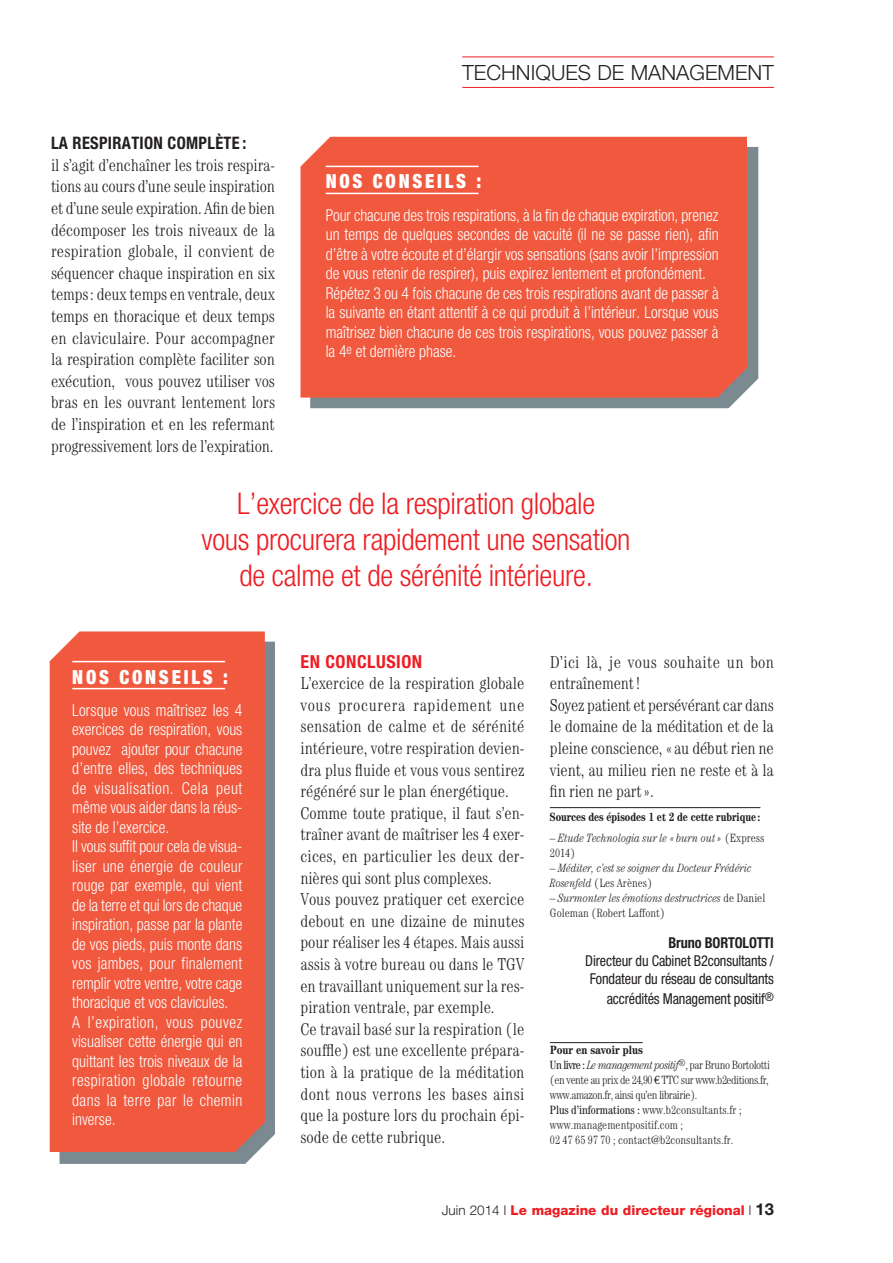
<style>
.page{position:relative;width:893px;height:1263px;background:#fff}
.page>*{position:absolute;margin:0;border:0;box-sizing:border-box;transform-origin:0 0}
.t1{font:300 condensed 30px/36px "Helvetica Neue";letter-spacing:-.01em;color:#ee1d23;text-align:center}
.t2{font:300 21px "Helvetica Neue";color:#231f20}
.t3{font:900 condensed 19.5px "Helvetica Neue";letter-spacing:.15em;color:#fff;scale:.95 1}
.t4{font:700 condensed 18px "Helvetica Neue";letter-spacing:.03em;color:#ee1d23}
.t5{font:300 condensed 17.25px/21.6px "Century";color:#231f20;scale:.95 1}
.t6{font:700 condensed 17.25px "Helvetica Neue";letter-spacing:.02em;color:#231f20;scale:.95 1}
.t7{font:300 condensed 16.5px/19.5px "Helvetica Neue";color:#fff;scale:.95 1}
.t8{font:condensed 15px/18px "Helvetica Neue";letter-spacing:-.01em;color:#231f20;text-align:center;scale:.95 1}
.t9{font:700 condensed 15px "Helvetica Neue";letter-spacing:-.01em;color:#231f20;scale:.95 1}
.t10{font:800 13.5px "Helvetica Neue";color:#ee1d23}
.t11{font:300 condensed 12px/15px "Century";color:#231f20;scale:.95 1}
.t12{font:italic 300 condensed 12px/15px "Century";color:#231f20;scale:.95 1}
.t13{font:700 condensed 12px "Century";color:#231f20;scale:.95 1}
.s1{font-style:normal}
.s2{font-weight:700}
.s3{font-weight:400}
.s4{font-style:italic}
.s5{font-family:"Euro Serif";font-weight:400;font-stretch:normal}
.s6{font-weight:300;color:#231f20}
.s7{font-weight:700;font-size:16.5px;color:#231f20}
</style>
<div class="page">
<hr style="left:462px;top:57px;width:312px;height:1px;background:#ee1d23">
<hr style="left:462px;top:87px;width:312px;height:1px;background:#ee1d23">
<hr style="left:550px;top:807px;width:210px;height:1px;background:#231f20">
<hr style="left:550px;top:1042px;width:93px;height:1px;background:#231f20">
<svg style="left:60px;top:642px;width:215px;height:522px;background:#828f97"></svg>
<div style="left:50px;top:631px;width:215px;height:521px;background:#f0593e"></div>
<hr style="left:72px;top:661px;width:153px;height:1px;background:#fff">
<hr style="left:72px;top:688px;width:153px;height:1px;background:#fff">
<div style="left:310px;top:147px;width:448px;height:261px;background:#7b8991"></div>
<div style="left:300px;top:137px;width:447px;height:261px;background:#f0593e"></div>
<hr style="left:326px;top:166px;width:152px;height:1px;background:#fff">
<hr style="left:326px;top:193px;width:152px;height:1px;background:#fff">
<p class="t6" style="left:51px;top:133px;width:207px">LA RESPIRATION COMPLÈTE :</p>
<p class="t5" style="left:51px;top:154px;width:237px;text-align:justify">il s’agit d’enchaîner les trois respira&shy;tions au cours d’une seule inspiration et d’une seule expiration. Afin de bien décomposer les trois niveaux de la respiration globale, il convient de séquencer chaque inspiration en six temps: deux temps en ventrale, deux temps en thoracique et deux temps en claviculaire. Pour accompagner la respiration complète faciliter son exécution, vous pouvez utiliser vos bras en les ouvrant lentement lors de l’inspiration et en les refermant progressivement lors de l’expiration.</p>
<p class="t2" style="left:462px;top:60px;width:313px">TECHNIQUES DE MANAGEMENT</p>
<p class="t3" style="left:326px;top:169px;width:165px">NOS CONSEILS :</p>
<p class="t7" style="left:326px;top:205px;width:415px">Pour chacune des trois respirations, à la fin de chaque expiration, prenez un temps de quelques secondes de vacuité (il ne se passe rien), afin d’être à votre écoute et d’élargir vos sensations (sans avoir l’impression de vous retenir de respirer), puis expirez lentement et profondément.<br>Répétez 3 ou 4 fois chacune de ces trois respirations avant de passer à la suivante en étant attentif à ce qui produit à l’intérieur. Lorsque vous maîtrisez bien chacune de ces trois respirations, vous pouvez passer à la 4<sup>e</sup> et dernière phase.</p>
<h1 class="t1" style="left:202px;top:485px;width:430px">L’exercice de la respiration globale<br>vous procurera rapidement une sensation de calme et de sérénité intérieure.</h1>
<p class="t3" style="left:72px;top:665px;width:165px">NOS CONSEILS :</p>
<p class="t7" style="left:72px;top:700px;width:181px">Lorsque vous maîtrisez les 4 exercices de respiration, vous pouvez ajouter pour chacune d’entre elles, des techniques de visualisation. Cela peut même vous aider dans la réus&shy;site de l’exercice.<br>Il vous suffit pour cela de visua&shy;liser une énergie de couleur rouge par exemple, qui vient de la terre et qui lors de chaque inspiration, passe par la plante de vos pieds, puis monte dans vos jambes, pour finalement remplir votre ventre, votre cage thoracique et vos clavicules.<br>A l’expiration, vous pouvez visualiser cette énergie qui en quittant les trois niveaux de la respiration globale retourne dans la terre par le chemin inverse.</p>
<p class="t4" style="left:300px;top:650px;width:123px">EN CONCLUSION</p>
<p class="t5" style="left:300px;top:672px;width:237px">L’exercice de la respiration globale vous procurera rapidement une sensation de calme et de sérénité intérieure, votre respiration devien&shy;dra plus fluide et vous vous sentirez régénéré sur le plan énergétique.<br>Comme toute pratique, il faut s’en&shy;traîner avant de maîtriser les 4 exer&shy;cices, en particulier les deux der&shy;nières qui sont plus complexes.<br>Vous pouvez pratiquer cet exercice debout en une dizaine de minutes pour réaliser les 4 étapes. Mais aussi assis à votre bureau ou dans le TGV en travaillant uniquement sur la res&shy;piration ventrale, par exemple.<br>Ce travail basé sur la respiration (le souffle) est une excellente prépara&shy;tion à la pratique de la méditation dont nous verrons les bases ainsi que la posture lors du prochain épi&shy;sode de cette rubrique.</p>
<p class="t5" style="left:550px;top:651px;width:237px">D’ici là, je vous souhaite un bon entraînement!<br>Soyez patient et persévérant car dans le domaine de la méditation et de la pleine conscience, «au début rien ne vient, au milieu rien ne reste et à la fin rien ne part».</p>
<p class="t13" style="left:550px;top:809px;width:223px">Sources des épisodes 1 et 2 de cette rubrique :</p>
<p class="t12" style="left:550px;top:830px;width:227px"><span class="s1">–</span> Etude Technologia sur le « burn out » <span class="s1">(Express<br>2014)</span></p>
<p class="t12" style="left:550px;top:860px;width:214px"><span class="s1">–</span> Méditer, c’est se soigner du Docteur Frédéric<br>Rosenfeld <span class="s1">(Les Arènes)</span></p>
<p class="t12" style="left:550px;top:890px;width:228px"><span class="s1">–</span> Surmonter les émotions destructrices <span class="s1">de Daniel<br>Goleman (Robert Laffont)</span></p>
<p class="t9" style="left:668px;top:934px;width:112px">Bruno BORTOLOTTI</p>
<p class="t8" style="left:585px;top:952px;width:200px">Directeur du Cabinet B2consultants /<br>Fondateur du réseau de consultants</p>
<p class="t8" style="left:607px;top:989px;width:177px">accrédités Management positif<sup>®</sup></p>
<p class="t11" style="left:550px;top:1042px;width:233px"><span class="s2">Pour en savoir plus<br></span><span class="s3">Un livre :</span> <span class="s4">Le management positif</span><sup>®</sup>, par Bruno Bortolotti (en vente au prix de 24,90 <span class="s5">e</span> TTC sur www.b2editions.fr, www.amazon.fr, ainsi qu’en librairie).<br><span class="s3">Plus d’informations :</span> www.b2consultants.fr ; www.managementpositif.com ;<br>02 47 65 97 70 ; contact@b2consultants.fr.</p>
<p class="t10" style="left:442px;top:1202px;width:333px"><span class="s6">Juin 2014 l</span> Le magazine du directeur régional <span class="s6">l</span> <span class="s7">13</span></p>
</div>
